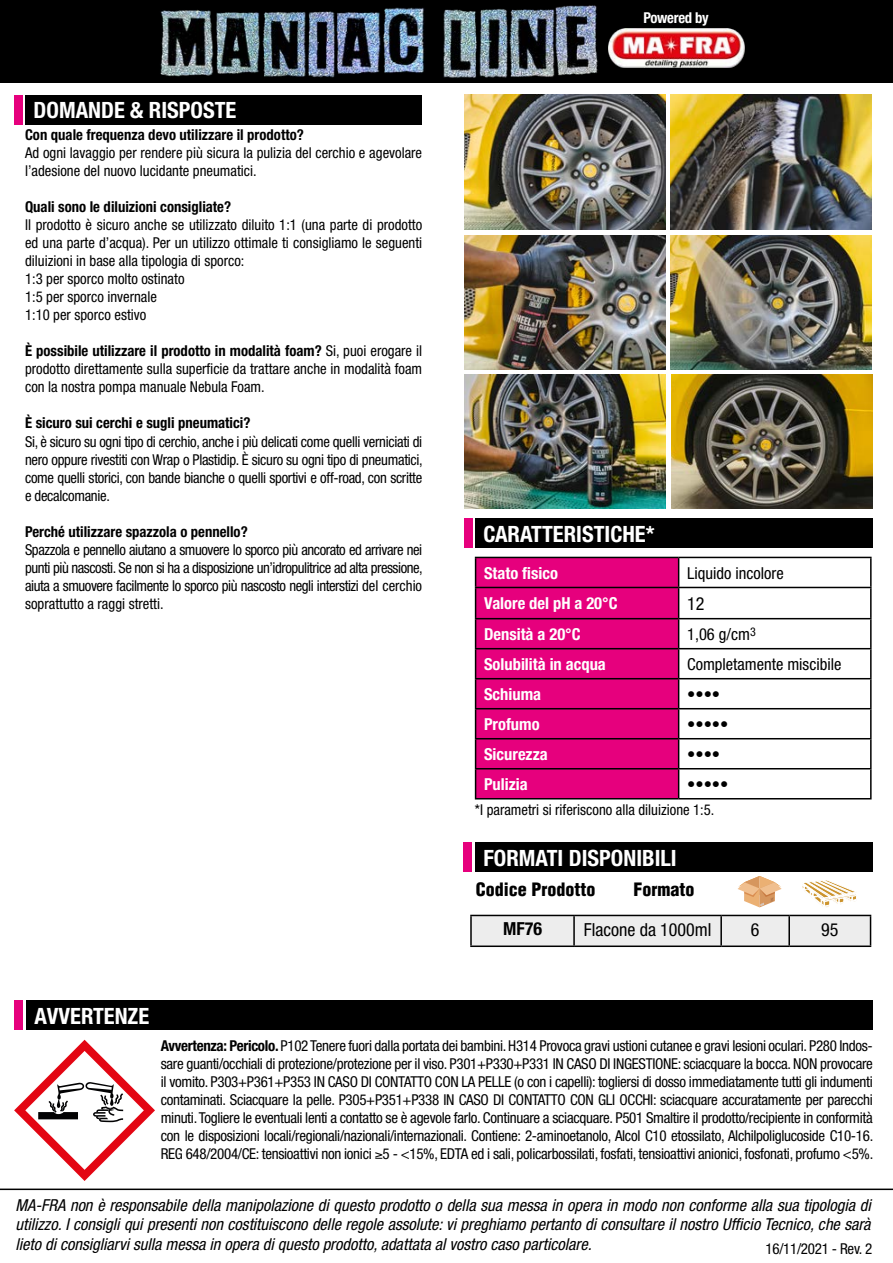
<style>
.page{position:relative;width:893px;height:1263px;background:#fff}
.page>*{position:absolute;margin:0;border:0;box-sizing:border-box;transform-origin:0 0}
.t1{font:700 condensed 22.5px "Helvetica Neue";color:#fff}
.t2{font:900 condensed 18px "Helvetica";color:#000}
.t3{font:condensed 18px "Helvetica Neue";color:#000}
.t4{font:700 condensed 18px "Helvetica Neue";color:#000}
.t5{font:italic condensed 16.5px/19.8px "Helvetica Neue";color:#000;text-align:justify}
.t6{font:700 condensed 16.5px "Helvetica Neue";color:#fff}
.t7{font:condensed 16.5px "Helvetica Neue";color:#000}
.t8{font:condensed 15px/18px "Helvetica Neue";color:#000;text-align:justify}
.t9{font:700 condensed 15px "Helvetica Neue";color:#000}
.t10{font:condensed 15px "Helvetica Neue";letter-spacing:-.02em;color:#000}
.t11{font:700 condensed 15px "Helvetica Neue";letter-spacing:-.02em;color:#fff}
.s1{font-weight:700}
</style>
<div class="page">
<div style="left:475px;top:518px;width:397px;height:30px;background:#000"></div>
<div style="left:476px;top:558px;width:202px;height:240px;background:#e6007d"></div>
<hr style="left:679px;top:557px;width:193px;height:1px;background:#000">
<hr style="left:870px;top:558px;width:2px;height:29px;background:#000">
<hr style="left:679px;top:587px;width:193px;height:1px;background:#000">
<hr style="left:870px;top:588px;width:2px;height:30px;background:#000">
<hr style="left:679px;top:618px;width:193px;height:1px;background:#000">
<hr style="left:870px;top:619px;width:2px;height:29px;background:#000">
<hr style="left:679px;top:648px;width:193px;height:1px;background:#000">
<hr style="left:870px;top:649px;width:2px;height:29px;background:#000">
<hr style="left:679px;top:678px;width:193px;height:1px;background:#000">
<hr style="left:870px;top:679px;width:2px;height:29px;background:#000">
<hr style="left:679px;top:708px;width:193px;height:1px;background:#000">
<hr style="left:870px;top:709px;width:2px;height:29px;background:#000">
<hr style="left:679px;top:738px;width:193px;height:1px;background:#000">
<hr style="left:870px;top:739px;width:2px;height:29px;background:#000">
<hr style="left:679px;top:768px;width:193px;height:1px;background:#000">
<hr style="left:870px;top:769px;width:2px;height:29px;background:#000">
<hr style="left:679px;top:798px;width:193px;height:1px;background:#000">
<hr style="left:475px;top:557px;width:204px;height:1px;background:#000">
<svg style="left:475px;top:558px;width:1px;height:29px"></svg>
<svg style="left:678px;top:558px;width:1px;height:29px"></svg>
<hr style="left:475px;top:587px;width:204px;height:1px;background:#000">
<hr style="left:475px;top:588px;width:1px;height:30px;background:#000">
<hr style="left:678px;top:588px;width:1px;height:30px;background:#000">
<hr style="left:475px;top:618px;width:204px;height:1px;background:#000">
<hr style="left:475px;top:648px;width:204px;height:1px;background:#000">
<hr style="left:475px;top:678px;width:204px;height:1px;background:#000">
<hr style="left:475px;top:708px;width:204px;height:1px;background:#000">
<hr style="left:475px;top:738px;width:204px;height:1px;background:#000">
<hr style="left:475px;top:768px;width:204px;height:1px;background:#000">
<svg style="left:475px;top:619px;width:1px;height:179px"></svg>
<svg style="left:678px;top:619px;width:1px;height:179px"></svg>
<hr style="left:475px;top:798px;width:204px;height:1px;background:#000">
<div style="left:464px;top:518px;width:9px;height:30px;background:#e6007d"></div>
<div style="left:475px;top:842px;width:398px;height:30px;background:#000"></div>
<hr style="left:470px;top:915px;width:104px;height:1px;background:#000">
<hr style="left:470px;top:916px;width:2px;height:29px;background:#000">
<svg style="left:471px;top:915px;width:400px;height:30px;background:#dfdfdf"></svg>
<hr style="left:470px;top:945px;width:104px;height:2px;background:#000">
<hr style="left:574px;top:945px;width:147px;height:2px;background:#000">
<hr style="left:721px;top:945px;width:68px;height:2px;background:#000">
<hr style="left:789px;top:945px;width:82px;height:2px;background:#000">
<svg style="left:738px;top:876px;width:44px;height:31px"></svg>
<svg style="left:802px;top:880px;width:54px;height:28px"></svg>
<div style="left:463px;top:842px;width:9px;height:30px;background:#e6007d"></div>
<hr style="left:0;top:1188px;width:893px;height:2px;background:#000">
<div style="left:26px;top:1000px;width:847px;height:30px;background:#000"></div>
<div style="left:14px;top:1000px;width:9px;height:30px;background:#e6007d"></div>
<svg style="left:14px;top:1040px;width:141px;height:141px"></svg>
<div style="left:25px;top:95px;width:397px;height:29px;background:#000"></div>
<div style="left:14px;top:95px;width:8px;height:29px;background:#e6007d"></div>
<img style="left:464px;top:95px;width:202px;height:134px">
<img style="left:464px;top:235px;width:202px;height:134px">
<img style="left:464px;top:375px;width:202px;height:134px">
<img style="left:671px;top:375px;width:202px;height:134px">
<img style="left:670px;top:95px;width:202px;height:134px">
<img style="left:670px;top:235px;width:202px;height:134px">
<div style="left:0;top:0;width:893px;height:83px;background:#000"></div>
<img style="left:608px;top:28px;width:136px;height:39px">
<img style="left:160px;top:5px;width:438px;height:73px">
<h1 class="t1" style="left:34px;top:97px;width:204px">DOMANDE &amp; RISPOSTE</h1>
<p class="t9" style="left:25px;top:126px;width:280px">Con quale frequenza devo utilizzare il prodotto?</p>
<p class="t8" style="left:25px;top:144px;width:399px">Ad ogni lavaggio per rendere più sicura la pulizia del cerchio e agevolare l’adesione del nuovo lucidante pneumatici.</p>
<p class="t9" style="left:25px;top:198px;width:208px">Quali sono le diluizioni consigliate?</p>
<p class="t8" style="left:25px;top:216px;width:399px;text-align:left">Il prodotto è sicuro anche se utilizzato diluito 1:1 (una parte di prodotto ed una parte d’acqua). Per un utilizzo ottimale ti consigliamo le seguenti diluizioni in base alla tipologia di sporco:<br>1:3 per sporco molto ostinato<br>1:5 per sporco invernale<br>1:10 per sporco estivo</p>
<p class="t8" style="left:25px;top:342px;width:399px"><span class="s1">È possibile utilizzare il prodotto in modalità foam?</span> Si, puoi erogare il prodotto direttamente sulla superficie da trattare anche in modalità foam con la nostra pompa manuale Nebula Foam.</p>
<p class="t9" style="left:25px;top:414px;width:227px">È sicuro sui cerchi e sugli pneumatici?</p>
<p class="t8" style="left:25px;top:432px;width:399px">Si, è sicuro su ogni tipo di cerchio, anche i più delicati come quelli verniciati di nero oppure rivestiti con Wrap o Plastidip. È sicuro su ogni tipo di pneumatici, come quelli storici, con bande bianche o quelli sportivi e off-road, con scritte e decalcomanie.</p>
<p class="t9" style="left:25px;top:522px;width:224px">Perché utilizzare spazzola o pennello?</p>
<p class="t8" style="left:25px;top:540px;width:399px">Spazzola e pennello aiutano a smuovere lo sporco più ancorato ed arrivare nei punti più nascosti. Se non si ha a disposizione un’idropulitrice ad alta pressione, aiuta a smuovere facilmente lo sporco più nascosto negli interstizi del cerchio soprattutto a raggi stretti.</p>
<h1 class="t1" style="left:35px;top:1002px;width:116px">AVVERTENZE</h1>
<p class="t11" style="left:643px;top:9px;width:67px">Powered by</p>
<h1 class="t1" style="left:483px;top:520px;width:173px">CARATTERISTICHE*</h1>
<p class="t6" style="left:484px;top:563px;width:75px">Stato fisico</p>
<p class="t7" style="left:687px;top:564px;width:98px">Liquido incolore</p>
<p class="t6" style="left:484px;top:594px;width:135px">Valore del pH a 20°C</p>
<p class="t3" style="left:687px;top:593px;width:19px">12</p>
<p class="t6" style="left:484px;top:624px;width:98px">Densità a 20°C</p>
<p class="t7" style="left:687px;top:625px;width:70px">1,06 g/cm<sup>3</sup></p>
<p class="t6" style="left:484px;top:654px;width:123px">Solubilità in acqua</p>
<p class="t7" style="left:687px;top:655px;width:156px">Completamente miscibile</p>
<p class="t6" style="left:484px;top:684px;width:59px">Schiuma</p>
<p class="t7" style="left:687px;top:685px;width:34px">••••</p>
<p class="t6" style="left:484px;top:714px;width:57px">Profumo</p>
<p class="t7" style="left:687px;top:715px;width:43px">•••••</p>
<p class="t6" style="left:484px;top:744px;width:65px">Sicurezza</p>
<p class="t7" style="left:687px;top:745px;width:34px">••••</p>
<p class="t6" style="left:484px;top:774px;width:45px">Pulizia</p>
<p class="t7" style="left:687px;top:775px;width:43px">•••••</p>
<p class="t8" style="left:475px;top:800px;width:241px">*I parametri si riferiscono alla diluizione 1:5.</p>
<h1 class="t1" style="left:483px;top:844px;width:195px">FORMATI DISPONIBILI</h1>
<p class="t2" style="left:476px;top:878px;width:121px">Codice Prodotto</p>
<p class="t2" style="left:633px;top:878px;width:62px">Formato</p>
<p class="t4" style="left:503px;top:918px;width:40px">MF76</p>
<p class="t3" style="left:584px;top:919px;width:129px">Flacone da 1000ml</p>
<p class="t3" style="left:751px;top:919px;width:10px">6</p>
<p class="t3" style="left:821px;top:919px;width:19px">95</p>
<p class="t8" style="left:161px;top:1036px;width:714px"><span class="s1">Avvertenza: Pericolo.</span> P102 Tenere fuori dalla portata dei bambini. H314 Provoca gravi ustioni cutanee e gravi lesioni oculari. P280 Indos&shy;sare guanti/occhiali di protezione/protezione per il viso. P301+P330+P331 IN CASO DI INGESTIONE: sciacquare la bocca. NON provocare il vomito. P303+P361+P353 IN CASO DI CONTATTO CON LA PELLE (o con i capelli): togliersi di dosso immediatamente tutti gli indumenti contaminati. Sciacquare la pelle. P305+P351+P338 IN CASO DI CONTATTO CON GLI OCCHI: sciacquare accuratamente per parecchi minuti. Togliere le eventuali lenti a contatto se è agevole farlo. Continuare a sciacquare. P501 Smaltire il prodotto/recipiente in conformità con le disposizioni locali/regionali/nazionali/internazionali. Contiene: 2-aminoetanolo, Alcol C10 etossilato, Alchilpoliglucoside C10-16.<br>REG 648/2004/CE: tensioattivi non ionici ≥5 - &lt;15%, EDTA ed i sali, policarbossilati, fosfati, tensioattivi anionici, fosfonati, profumo &lt;5%.</p>
<p class="t5" style="left:15px;top:1195px;width:857px">MA-FRA non è responsabile della manipolazione di questo prodotto o della sua messa in opera in modo non conforme alla sua tipologia di utilizzo. I consigli qui presenti non costituiscono delle regole assolute: vi preghiamo pertanto di consultare il nostro Ufficio Tecnico, che sarà lieto di consigliarvi sulla messa in opera di questo prodotto, adattata al vostro caso particolare.</p>
<p class="t10" style="left:766px;top:1240px;width:108px">16/11/2021 - Rev. 2</p>
</div>
